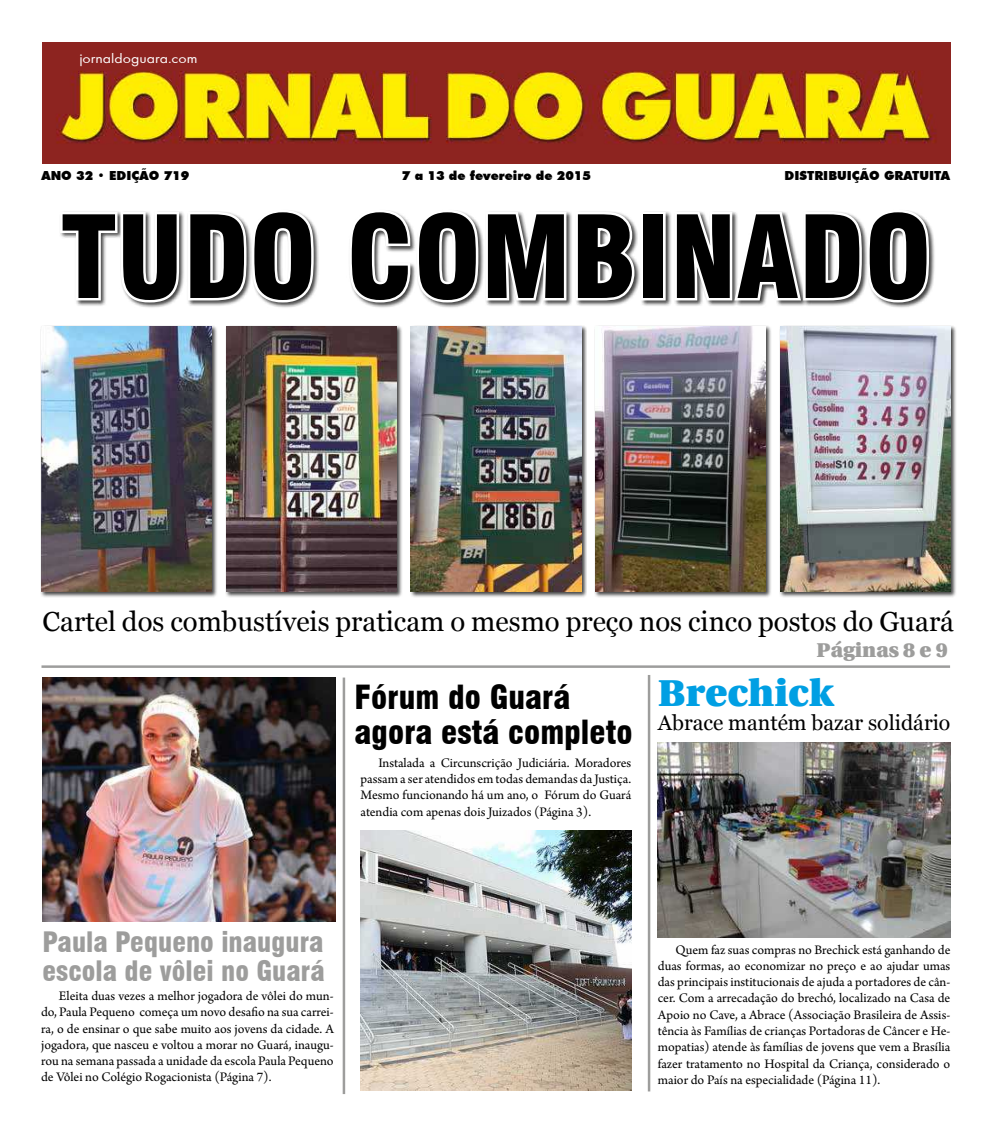
<style>
.page{position:relative;width:993px;height:1134px;background:#fff}
.page>*{position:absolute;margin:0;border:0;box-sizing:border-box;transform-origin:0 0}
.t1{font:900 condensed 111.25px "Swiss 721 BT";color:#000}
.t2{font:900 37.5px "Utopia";color:#009fe3}
.t3{font:900 condensed 32.5px/35px "Swiss 721 BT";color:#000}
.t4{font:27.5px "Georgia";color:#000}
.t5{font:900 condensed 27.5px/28.8px "Swiss 721 BT";color:#9d9d9c}
.t6{font:21.25px "Georgia";color:#000}
.t7{font:900 20px "Utopia";color:#9d9d9c}
.t8{font:13.75px/16.2px "Arno Pro";color:#000;text-align:justify}
.t9{font:13.75px "Futura Ext Norma";color:#fff}
.t10{font:900 12.5px "Futura BT";color:#000}
</style>
<div class="page">
<img style="left:43px;top:43px;width:907px;height:120px">
<div style="left:40px;top:325px;width:178px;height:273px;background:#000;opacity:.75"></div>
<img style="left:41px;top:327px;width:170px;height:265px">
<div style="left:594px;top:325px;width:177px;height:273px;background:#000;opacity:.75"></div>
<img style="left:595px;top:327px;width:170px;height:265px">
<div style="left:778px;top:325px;width:178px;height:273px;background:#000;opacity:.75"></div>
<img style="left:780px;top:327px;width:170px;height:265px">
<div style="left:225px;top:325px;width:177px;height:273px;background:#000;opacity:.75"></div>
<img style="left:226px;top:327px;width:170px;height:265px">
<div style="left:409px;top:325px;width:178px;height:273px;background:#000;opacity:.75"></div>
<img style="left:411px;top:327px;width:170px;height:265px">
<div style="left:59px;top:209px;width:876px;height:100px;background:#000;opacity:.75"></div>
<svg style="left:59px;top:209px;width:257px;height:97px"></svg>
<svg style="left:346px;top:209px;width:291px;height:97px"></svg>
<div style="left:640px;top:212px;width:25px;height:88px;border:5px solid #fff"></div>
<svg style="left:671px;top:209px;width:260px;height:99px"></svg>
<hr style="left:41px;top:665px;width:908px;height:3px;background:#9d9d9c">
<img style="left:43px;top:677px;width:292px;height:244px">
<hr style="left:342px;top:677px;width:3px;height:417px;background:#9d9d9c">
<hr style="left:647px;top:675px;width:3px;height:416px;background:#9d9d9c">
<img style="left:657px;top:742px;width:292px;height:195px">
<img style="left:360px;top:831px;width:271px;height:259px">
<p class="t9" style="left:79px;top:52px;width:120px">jornaldoguara.com</p>
<p class="t10" style="left:41px;top:168px;width:149px">ANO 32 • EDIÇÃO 719</p>
<p class="t10" style="left:402px;top:168px;width:191px">7 a 13 de fevereiro de 2015</p>
<p class="t10" style="left:784px;top:168px;width:167px">DISTRIBUIÇÃO GRATUITA</p>
<h1 class="t1" style="left:61px;top:191px;width:871px">TUDO COMBINADO</h1>
<h3 class="t4" style="left:43px;top:604px;width:912px">Cartel dos combustíveis praticam o mesmo preço nos cinco postos do Guará</h3>
<h3 class="t7" style="left:816px;top:639px;width:132px">Páginas 8 e 9</h3>
<h3 class="t3" style="left:354px;top:679px;width:279px">Fórum do Guará agora está completo</h3>
<p class="t8" style="left:360px;top:755px;width:272px;text-indent:18px">Instalada a Circunscrição Judiciária. Moradores passam a ser atendidos em todas demandas da Justiça.<br>Mesmo funcionando há um ano, o Fórum do Guará atendia com apenas dois Juizados (Página 3).</p>
<h2 class="t2" style="left:657px;top:671px;width:177px">Brechick</h2>
<h3 class="t6" style="left:657px;top:709px;width:294px">Abrace mantém bazar solidário</h3>
<h3 class="t5" style="left:43px;top:927px;width:284px">Paula Pequeno inaugura escola de vôlei no Guará</h3>
<p class="t8" style="left:41px;top:989px;width:294px;text-indent:18px">Eleita duas vezes a melhor jogadora de vôlei do mun&shy;do, Paula Pequeno começa um novo desafio na sua carrei&shy;ra, o de ensinar o que sabe muito aos jovens da cidade. A jogadora, que nasceu e voltou a morar no Guará, inaugu&shy;rou na semana passada a unidade da escola Paula Pequeno de Vôlei no Colégio Rogacionista (Página 7).</p>
<p class="t8" style="left:657px;top:942px;width:294px;text-indent:18px">Quem faz suas compras no Brechick está ganhando de duas formas, ao economizar no preço e ao ajudar umas das principais institucionais de ajuda a portadores de cân&shy;cer. Com a arrecadação do brechó, localizado na Casa de Apoio no Cave, a Abrace (Associação Brasileira de Assis&shy;tência às Famílias de crianças Portadoras de Câncer e He&shy;mopatias) atende às famílias de jovens que vem a Brasília fazer tratamento no Hospital da Criança, considerado o maior do País na especialidade (Página 11).</p>
</div>
